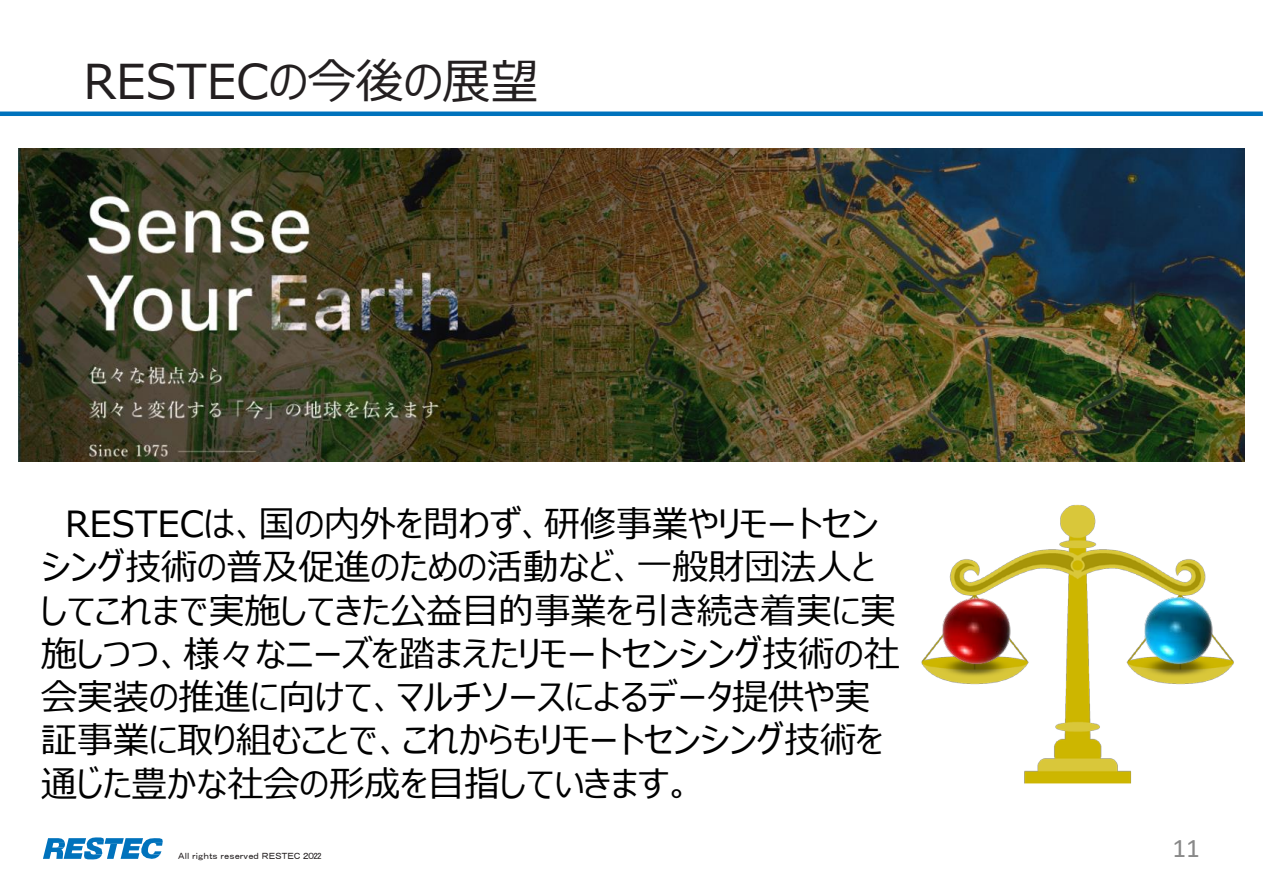
<style>
.page{position:relative;width:1263px;height:894px;background:#fff}
.page>*{position:absolute;margin:0;border:0;box-sizing:border-box;transform-origin:0 0}
.t1{font:48px "Meiryo UI";color:#231f20}
.t2{font:36px/43.2px "Meiryo UI";color:#000}
.t3{font:27px "Calibri";color:#898989}
.t4{font:9px "MS P Gothic";letter-spacing:.015em;color:#231f20}
</style>
<div class="page">
<div style="left:0;top:111px;width:1263px;height:5px;background:#0072bc"></div>
<svg style="left:43px;top:837px;width:120px;height:22px"></svg>
<img style="left:921px;top:504px;width:313px;height:280px">
<img style="left:937px;top:598px;width:75px;height:79px">
<img style="left:1139px;top:597px;width:75px;height:80px">
<img style="left:19px;top:149px;width:1225px;height:312px">
<p class="t1" style="left:84px;top:48px;width:457px">RESTECの今後の展望</p>
<p class="t2" style="left:41px;top:504px;width:860px;text-indent:24px">RESTECは、国の内外を問わず、研修事業やリモートセンシング技術の普及促進のための活動など、一般財団法人としてこれまで実施してきた公益目的事業を引き続き着実に実施しつつ、様々なニーズを踏まえたリモートセンシング技術の社会実装の推進に向けて、マルチソースによるデータ提供や実証事業に取り組むことで、これからもリモートセンシング技術を通じた豊かな社会の形成を目指していきます。</p>
<p class="t4" style="left:178px;top:851px;width:145px">ＡｌｌｒｉｇｈｔｓｒｅｓｅｒｖｅｄＲＥＳＴＥＣ２０22</p>
<p class="t3" style="left:1172px;top:828px;width:29px">11</p>
</div>
